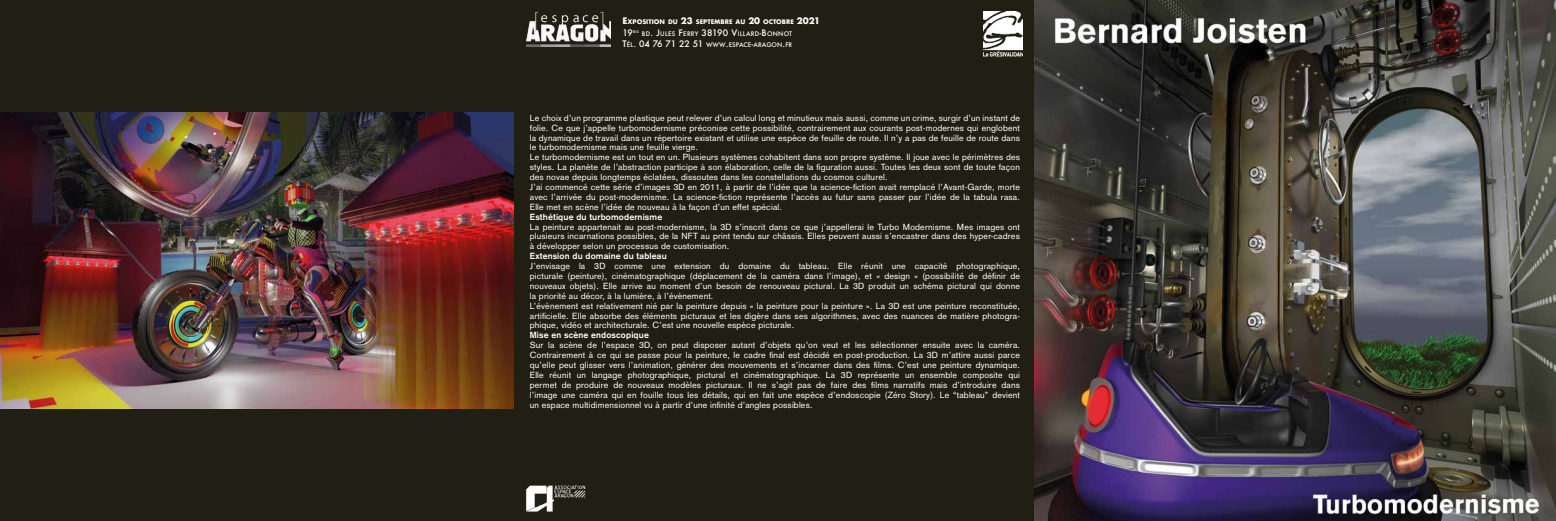
<style>
.page{position:relative;width:1556px;height:521px;background:#fff}
.page>*{position:absolute;margin:0;border:0;box-sizing:border-box;transform-origin:0 0}
.t1{font:8.75px/9.9px "Akzidenz Grotesk";letter-spacing:.02em;color:#fff}
.t2{font:700 8.75px "Akzidenz Grotesk";letter-spacing:.02em;color:#fff}
.t3{font:500 8.75px "Futura";color:#fff}
.t4{font:500 6.12px/11.4px "Futura";letter-spacing:.02em;color:#fff;text-align:right}
.t5{font:700 6.12px "Futura";color:#fff}
.t6{font:500 3.59px "Futura";color:#fff}
.s1{font-size:8.75px}
</style>
<div class="page">
<div style="left:513px;top:0;width:521px;height:521px;background:#211f13"></div>
<div style="left:0;top:0;width:513px;height:521px;background:#211f13"></div>
<img style="left:520px;top:483px;width:68px;height:29px">
<img style="left:1034px;top:0;width:521px;height:521px">
<img style="left:526px;top:11px;width:84px;height:36px">
<img style="left:983px;top:11px;width:39px;height:45px">
<img style="left:0;top:113px;width:513px;height:295px">
<p class="t5" style="left:622px;top:17px;width:199px"><span class="s1">E</span>XPOSITION DU <span class="s1">23</span> SEPTEMBRE AU <span class="s1">20</span> OCTOBRE <span class="s1">2021</span></p>
<p class="t3" style="left:622px;top:26px;width:12px">19</p>
<p class="t6" style="left:633px;top:29px;width:7px">BIS</p>
<p class="t4" style="left:622px;top:28px;width:171px">BD<span class="s1">. J</span>ULES <span class="s1">F</span>ERRY <span class="s1">38190 V</span>ILLARD<span class="s1">-B</span>ONNOT<br><span class="s1">T</span>ÉL<span class="s1">. 04 76 71 22 51</span> WWW<span class="s1">.</span>ESPACE<span class="s1">-</span>ARAGON<span class="s1">.</span>FR</p>
<p class="t1" style="left:530px;top:113px;width:491px">Le choix d’un programme plastique peut relever d’un calcul long et minutieux mais aussi, comme un crime, surgir d’un instant de folie. Ce que j’appelle turbomodernisme préconise cette possibilité, contrairement aux courants post-modernes qui englobent la dynamique de travail dans un répertoire existant et utilise une espèce de feuille de route. Il n’y a pas de feuille de route dans le turbomodernisme mais une feuille vierge.<br>Le turbomodernisme est un tout en un. Plusieurs systèmes cohabitent dans son propre système. Il joue avec le périmètres des styles. La planète de l’abstraction participe à son élaboration, celle de la figuration aussi. Toutes les deux sont de toute façon des novae depuis longtemps éclatées, dissoutes dans les constellations du cosmos culturel.<br>J’ai commencé cette série d’images 3D en 2011, à partir de l’idée que la science-fiction avait remplacé l’Avant-Garde, morte avec l’arrivée du post-modernisme. La science-fiction représente l’accès au futur sans passer par l’idée de la tabula rasa.<br>Elle met en scène l’idée de nouveau à la façon d’un effet spécial.</p>
<p class="t2" style="left:530px;top:211px;width:134px">Esthétique du turbomodernisme</p>
<p class="t1" style="left:530px;top:221px;width:491px;text-align:justify">La peinture appartenait au post-modernisme, la 3D s’inscrit dans ce que j’appellerai le Turbo Modernisme. Mes images ont plusieurs incarnations possibles, de la NFT au print tendu sur châssis. Elles peuvent aussi s’encastrer dans des hyper-cadres à développer selon un processus de customisation.</p>
<p class="t2" style="left:530px;top:251px;width:138px">Extension du domaine du tableau</p>
<p class="t1" style="left:530px;top:261px;width:491px">J’envisage la 3D comme une extension du domaine du tableau. Elle réunit une capacité photographique, picturale (peinture), cinématographique (déplacement de la caméra dans l’image), et « design » (possibilité de définir de nouveaux objets). Elle arrive au moment d’un besoin de renouveau pictural. La 3D produit un schéma pictural qui donne la priorité au décor, à la lumière, à l’évènement.<br>L’évènement est relativement nié par la peinture depuis « la peinture pour la peinture ». La 3D est une peinture reconstituée, artificielle. Elle absorbe des éléments picturaux et les digère dans ses algorithmes, avec des nuances de matière photogra&shy;phique, vidéo et architecturale. C’est une nouvelle espèce picturale.</p>
<p class="t2" style="left:530px;top:330px;width:121px">Mise en scène endoscopique</p>
<p class="t1" style="left:530px;top:340px;width:491px;text-align:justify">Sur la scène de l’espace 3D, on peut disposer autant d’objets qu’on veut et les sélectionner ensuite avec la caméra.<br>Contrairement à ce qui se passe pour la peinture, le cadre final est décidé en post-production. La 3D m’attire aussi parce qu’elle peut glisser vers l’animation, générer des mouvements et s’incarner dans des films. C’est une peinture dynamique.<br>Elle réunit un langage photographique, pictural et cinématographique. La 3D représente un ensemble composite qui permet de produire de nouveaux modèles picturaux. Il ne s’agit pas de faire des films narratifs mais d’introduire dans l’image une caméra qui en fouille tous les détails, qui en fait une espèce d’endoscopie (Zéro Story). Le “tableau” devient un espace multidimensionnel vu à partir d’une infinité d’angles possibles.</p>
</div>
